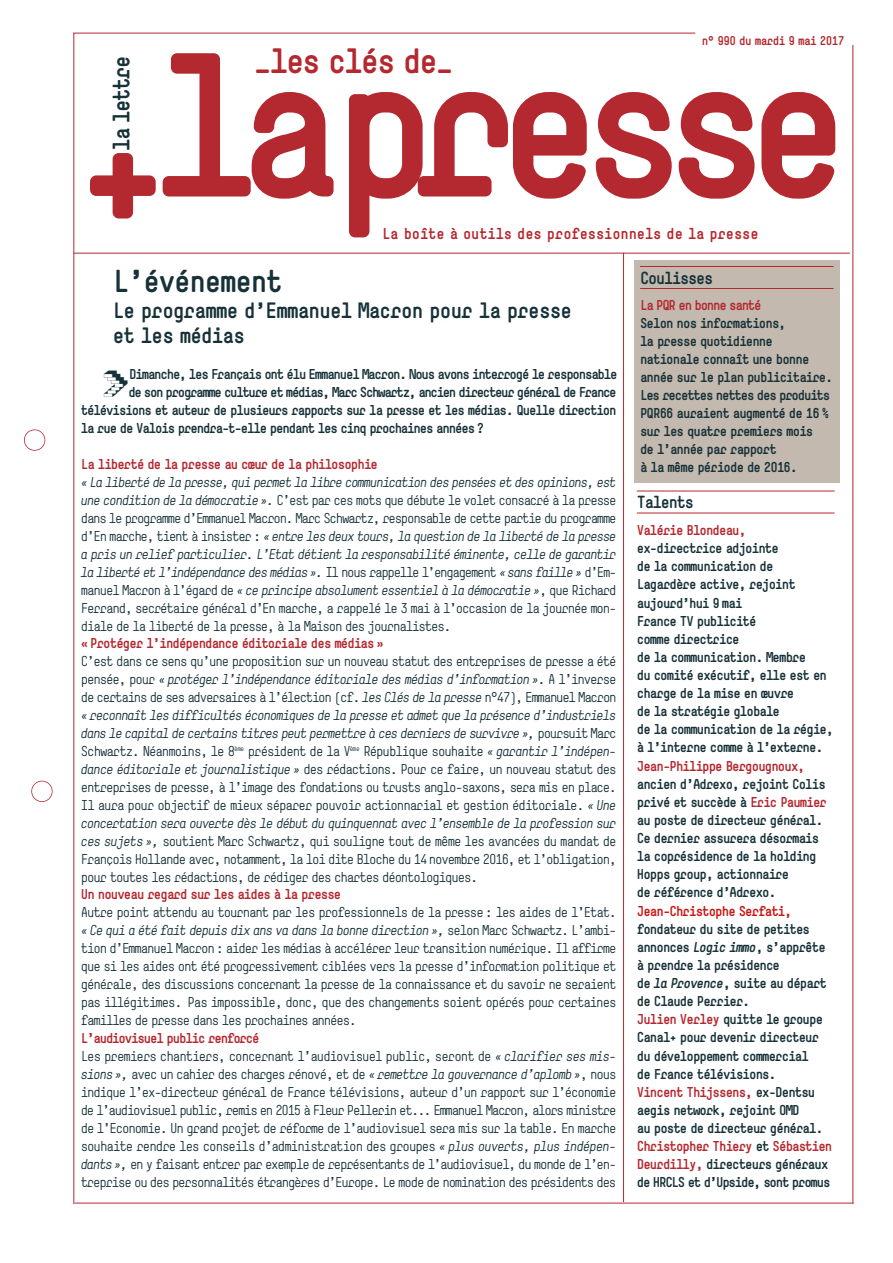
<style>
.page{position:relative;width:893px;height:1263px;background:#fff}
.page>*{position:absolute;margin:0;border:0;box-sizing:border-box;transform-origin:0 0}
.t1{font:700 193.05px "Simple";letter-spacing:-.12em;color:#b4282f}
.t2{font:38.55px "PEZ";color:#173139}
.t3{font:700 33.3px "Simple";letter-spacing:-.06em;color:#b4282f}
.t4{font:700 30px "Simple";letter-spacing:-.04em;color:#173139}
.t5{font:700 22.5px "Simple";letter-spacing:-.065em;color:#173139}
.t6{font:700 21px/25.5px "Simple";letter-spacing:-.04em;color:#173139}
.t7{font:700 16.5px "Simple";letter-spacing:-.065em;color:#173139}
.t8{font:700 15px "Simple";letter-spacing:-.005em;color:#b4282f}
.t9{font:13.5px/18px "Simple";letter-spacing:-.08em;color:#173139;text-align:justify}
.t10{font:700 13.5px/18.1px "Simple";letter-spacing:-.065em;color:#173139}
.t11{font:700 13.5px "Simple";letter-spacing:-.065em;color:#b4282f}
.t12{font:700 13.5px "Simple";letter-spacing:-.095em;color:#173139}
.t13{font:700 13.5px "Simple";letter-spacing:-.085em;color:#173139}
.t14{font:700 13.5px "Simple";letter-spacing:-.065em;color:#ca1615}
.t15{font:700 13.5px "Simple";letter-spacing:-.09em;color:#b4282f}
.t16{font:700 12px "Simple";letter-spacing:-.05em;color:#b4282f}
.s1{color:#b4282f}
.s2{font-style:italic}
.s3{font-weight:700;color:#b4282f}
</style>
<div class="page">
<hr style="left:73px;top:33px;width:1px;height:1171px;background:#b4282f">
<div style="left:31px;top:781px;width:22px;height:21px;border:2px solid #b4282f;border-radius:50%"></div>
<hr style="left:74px;top:253px;width:776px;height:1px;background:#b4282f">
<hr style="left:852px;top:45px;width:1px;height:1158px;background:#b4282f">
<div style="left:24px;top:429px;width:21px;height:22px;border:2px solid #b4282f;border-radius:50%"></div>
<hr style="left:623px;top:253px;width:1px;height:949px;background:#b4282f">
<hr style="left:75px;top:1203px;width:779px;height:1px;background:#b4282f">
<hr style="left:73px;top:33px;width:622px;height:1px;background:#b4282f">
<div style="left:634px;top:260px;width:205px;height:223px;background:#c3b9ae"></div>
<hr style="left:640px;top:266px;width:193px;height:1px;background:#b4282f">
<hr style="left:640px;top:288px;width:193px;height:1px;background:#b4282f">
<hr style="left:637px;top:491px;width:198px;height:1px;background:#b4282f">
<hr style="left:637px;top:513px;width:198px;height:1px;background:#b4282f">
<p class="t16" style="left:702px;top:36px;width:144px">n° 990 du mardi 9 mai 2017</p>
<h1 class="t1" style="left:70px;top:53px;width:783px">+lapresse</h1>
<p class="t7" style="left:640px;top:272px;width:74px">Coulisses</p>
<p class="t15" style="left:640px;top:300px;width:123px">La PQR en bonne santé</p>
<p class="t10" style="left:640px;top:316px;width:194px">Selon nos informations,<br>la presse quotidienne nationale connaît une bonne année sur le plan publicitaire.<br>Les recettes nettes des produits<br>PQR66 auraient augmenté de 16 % sur les quatre premiers mois<br>de l’année par rapport<br>à la même période de 2016.</p>
<p class="t7" style="left:637px;top:496px;width:58px">Talents</p>
<p class="t11" style="left:637px;top:525px;width:111px">Valérie Blondeau,</p>
<p class="t10" style="left:637px;top:540px;width:198px">ex-directrice adjointe<br>de la communication de<br>Lagardère active, rejoint aujourd’hui 9 mai<br>France TV publicité<br>comme directrice<br>de la communication. Membre<br>du comité exécutif, elle est en charge de la mise en œuvre<br>de la stratégie globale<br>de la communication de la régie, à l'interne comme à l'externe.</p>
<p class="t11" style="left:637px;top:760px;width:170px">Jean-Philippe Bergougnoux,</p>
<p class="t10" style="left:637px;top:776px;width:192px">ancien d’Adrexo, rejoint Colis privé et succède à <span class="s1">Eric Paumier </span>au poste de directeur général.<br>Ce dernier assurera désormais la coprésidence de la holding<br>Hopps group, actionnaire<br>de référence d’Adrexo.</p>
<p class="t14" style="left:637px;top:905px;width:157px">Jean-Christophe Serfati,</p>
<p class="t10" style="left:637px;top:921px;width:197px">fondateur du site de petites annonces <span class="s2">Logic immo</span>, s’apprête à prendre la présidence<br>de <span class="s2">la Provence</span>, suite au départ de Claude Perrier.<br><span class="s1">Julien Verley</span> quitte le groupe<br>Canal+ pour devenir directeur du développement commercial<br>de France télévisions.<br><span class="s1">Vincent Thijssens,</span> ex-Dentsu aegis network, rejoint OMD<br>au poste de directeur général.<br><span class="s1">Christopher Thiery</span> et <span class="s1">Sébastien<br>Deurdilly,</span> directeurs généraux de HRCLS et d'Upside, sont promus</p>
<h3 class="t3" style="left:253px;top:48px;width:202px">_les clés de_</h3>
<h3 class="t5" style="left:113px;top:151px;width:97px;rotate:-90deg">la lettre</h3>
<p class="t8" style="left:382px;top:228px;width:378px">La boîte à outils des professionnels de la presse</p>
<h3 class="t4" style="left:113px;top:270px;width:171px">L’événement</h3>
<h3 class="t6" style="left:113px;top:299px;width:461px">Le programme d’Emmanuel Macron pour la presse et les médias</h3>
<h2 class="t2" style="left:102px;top:371px;width:28px">&gt;</h2>
<p class="t13" style="left:129px;top:369px;width:490px">Dimanche, les Français ont élu Emmanuel Macron. Nous avons interrogé le responsable</p>
<p class="t12" style="left:128px;top:387px;width:490px">de son programme culture et médias, Marc Schwartz, ancien directeur général de France</p>
<p class="t10" style="left:81px;top:403px;width:537px">télévisions et auteur de plusieurs rapports sur la presse et les médias. Quelle direction</p>
<p class="t10" style="left:81px;top:421px;width:405px">la rue de Valois prendra-t-elle pendant les cinq prochaines années ?</p>
<p class="t11" style="left:81px;top:458px;width:299px">La liberté de la presse au cœur de la philosophie</p>
<p class="t9" style="left:81px;top:474px;width:537px"><span class="s2">« La liberté de la presse, qui permet la libre communication des pensées et des opinions, est une condition de la démocratie ».</span> C’est par ces mots que débute le volet consacré à la presse dans le programme d’Emmanuel Macron. Marc Schwartz, responsable de cette partie du programme d’En marche, tient à insister : <span class="s2">« entre les deux tours, la question de la liberté de la presse a pris un relief particulier. L’Etat détient la responsabilité éminente, celle de garantir la liberté et l’indépendance des médias ».</span> Il nous rappelle l’engagement <span class="s2">« sans faille »</span> d’Em&shy;manuel Macron à l’égard de <span class="s2">« ce principe absolument essentiel à la démocratie »</span>, que Richard Ferrand, secrétaire général d’En marche, a rappelé le 3 mai à l’occasion de la journée mon&shy;diale de la liberté de la presse, à la Maison des journalistes.</p>
<p class="t11" style="left:81px;top:638px;width:304px">« Protéger l’indépendance éditoriale des médias »</p>
<p class="t9" style="left:81px;top:653px;width:537px">C’est dans ce sens qu’une proposition sur un nouveau statut des entreprises de presse a été pensée, pour <span class="s2">« protéger l’indépendance éditoriale des médias d’information »</span>. A l’inverse de certains de ses adversaires à l’élection (cf. <span class="s2">les Clés de la presse</span> n°47), Emmanuel Macron <span class="s2">« reconnaît les difficultés économiques de la presse et admet que la présence d’industriels dans le capital de certains titres peut permettre à ces derniers de survivre »,</span> poursuit Marc Schwartz. Néanmoins, le 8<sup>ème</sup> président de la V<sup>ème</sup> République souhaite <span class="s2">« garantir l’indépen&shy;dance éditoriale et journalistique »</span> des rédactions. Pour ce faire, un nouveau statut des entreprises de presse, à l’image des fondations ou trusts anglo-saxons, sera mis en place.<br>Il aura pour objectif de mieux séparer pouvoir actionnarial et gestion éditoriale. <span class="s2">« Une concertation sera ouverte dès le début du quinquennat avec l’ensemble de la profession sur ces sujets »,</span> soutient Marc Schwartz, qui souligne tout de même les avancées du mandat de François Hollande avec, notamment, la loi dite Bloche du 14 novembre 2016, et l’obligation, pour toutes les rédactions, de rédiger des chartes déontologiques.</p>
<p class="t11" style="left:81px;top:889px;width:262px">Un nouveau regard sur les aides à la presse</p>
<p class="t9" style="left:81px;top:904px;width:537px">Autre point attendu au tournant par les professionnels de la presse : les aides de l’Etat. <span class="s2">« Ce qui a été fait depuis dix ans va dans la bonne direction »,</span> selon Marc Schwartz. L’ambi&shy;tion d’Emmanuel Macron : aider les médias à accélérer leur transition numérique. Il affirme que si les aides ont été progressivement ciblées vers la presse d’information politique et générale, des discussions concernant la presse de la connaissance et du savoir ne seraient pas illégitimes. Pas impossible, donc, que des changements soient opérés pour certaines familles de presse dans les prochaines années.</p>
<p class="t9" style="left:81px;top:1030px;width:537px;text-align:left"><span class="s3">L’audiovisuel public renforcé<br></span>Les premiers chantiers, concernant l’audiovisuel public, seront de <span class="s2">« clarifier ses mis&shy;sions »,</span> avec un cahier des charges rénové, et de <span class="s2">« remettre la gouvernance d’aplomb »</span>, nous indique l’ex-directeur général de France télévisions, auteur d’un rapport sur l’économie de l’audiovisuel public, remis en 2015 à Fleur Pellerin et... Emmanuel Macron, alors ministre de l’Economie. Un grand projet de réforme de l’audiovisuel sera mis sur la table. En marche souhaite rendre les conseils d’administration des groupes <span class="s2">« plus ouverts, plus indépen&shy;dants »,</span> en y faisant entrer par exemple de représentants de l’audiovisuel, du monde de l’en&shy;treprise ou des personnalités étrangères d’Europe. Le mode de nomination des présidents des</p>
</div>
